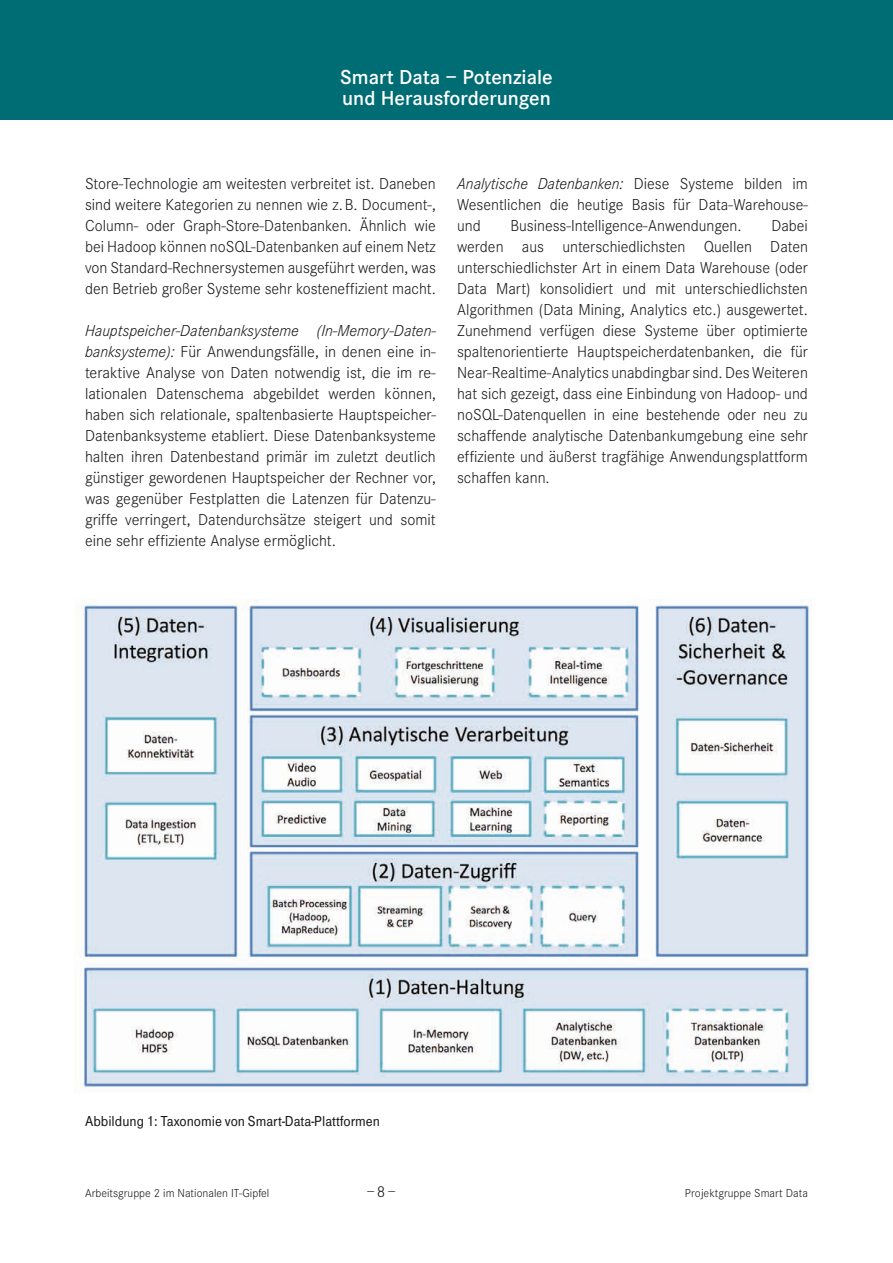
<style>
.page{position:relative;width:893px;height:1263px;background:#fff}
.page>*{position:absolute;margin:0;border:0;box-sizing:border-box;transform-origin:0 0}
.t1{font:600 21px/21px "Corporate S";color:#fff}
.t2{font:300 16.5px/21px "Corporate S";color:#1a171c;text-align:justify}
.t3{font:15px "Tele Grotesk Halb";color:#1a171c}
.t4{font:300 12px "Corporate S";color:#1a171c}
.s1{font-style:italic}
</style>
<div class="page">
<div style="left:0;top:0;width:893px;height:120px;background:#006c73"></div>
<img style="left:74px;top:599px;width:737px;height:492px">
<p class="t1" style="left:340px;top:67px;width:214px">Smart Data – Potenziale und Herausforderungen</p>
<p class="t2" style="left:85px;top:173px;width:352px">Store-Technologie am weitesten verbreitet ist. Daneben sind weitere Kategorien zu nennen wie z.B. Document-, Column- oder Graph-Store-Datenbanken. Ähnlich wie bei Hadoop können noSQL-Datenbanken auf einem Netz von Standard-Rechnersystemen ausgeführt werden, was den Betrieb großer Systeme sehr kosteneffizient macht.</p>
<p class="t2" style="left:85px;top:320px;width:352px"><span class="s1">Hauptspeicher-Datenbanksysteme (In-Memory-Daten&shy;banksysteme):</span> Für Anwendungsfälle, in denen eine in&shy;teraktive Analyse von Daten notwendig ist, die im re&shy;lationalen Datenschema abgebildet werden können, haben sich relationale, spaltenbasierte Hauptspeicher-Datenbanksysteme etabliert. Diese Datenbanksysteme halten ihren Datenbestand primär im zuletzt deutlich günstiger gewordenen Hauptspeicher der Rechner vor, was gegenüber Festplatten die Latenzen für Datenzu&shy;griffe verringert, Datendurchsätze steigert und somit eine sehr effiziente Analyse ermöglicht.</p>
<p class="t2" style="left:457px;top:173px;width:352px"><span class="s1">Analytische Datenbanken:</span> Diese Systeme bilden im Wesentlichen die heutige Basis für Data-Warehouse&shy;und</p>
<p class="t2" style="left:457px;top:215px;width:352px;text-indent:314px">Dabei werden aus unterschiedlichsten Quellen Daten unterschiedlichster Art in einem Data Warehouse (oder Data Mart) konsolidiert und mit unterschiedlichsten Algorithmen (Data Mining, Analytics etc.) ausgewertet.<br>Zunehmend verfügen diese Systeme über optimierte spaltenorientierte Hauptspeicherdatenbanken, die für Near-Realtime-Analytics unabdingbar sind. Des Weiteren hat sich gezeigt, dass eine Einbindung von Hadoop- und noSQL-Datenquellen in eine bestehende oder neu zu schaffende analytische Datenbankumgebung eine sehr effiziente und äußerst tragfähige Anwendungsplattform schaffen kann.</p>
<p class="t2" style="left:511px;top:215px;width:233px">Business-Intelligence-Anwendungen.</p>
<p class="t3" style="left:85px;top:1112px;width:296px">Abbildung 1: Taxonomie von Smart-Data-Plattformen</p>
<p class="t4" style="left:85px;top:1186px;width:186px">Arbeitsgruppe 2 im Nationalen IT-Gipfel</p>
<p class="t2" style="left:366px;top:1181px;width:31px">–8–</p>
<p class="t4" style="left:685px;top:1186px;width:125px">Projektgruppe Smart Data</p>
</div>
